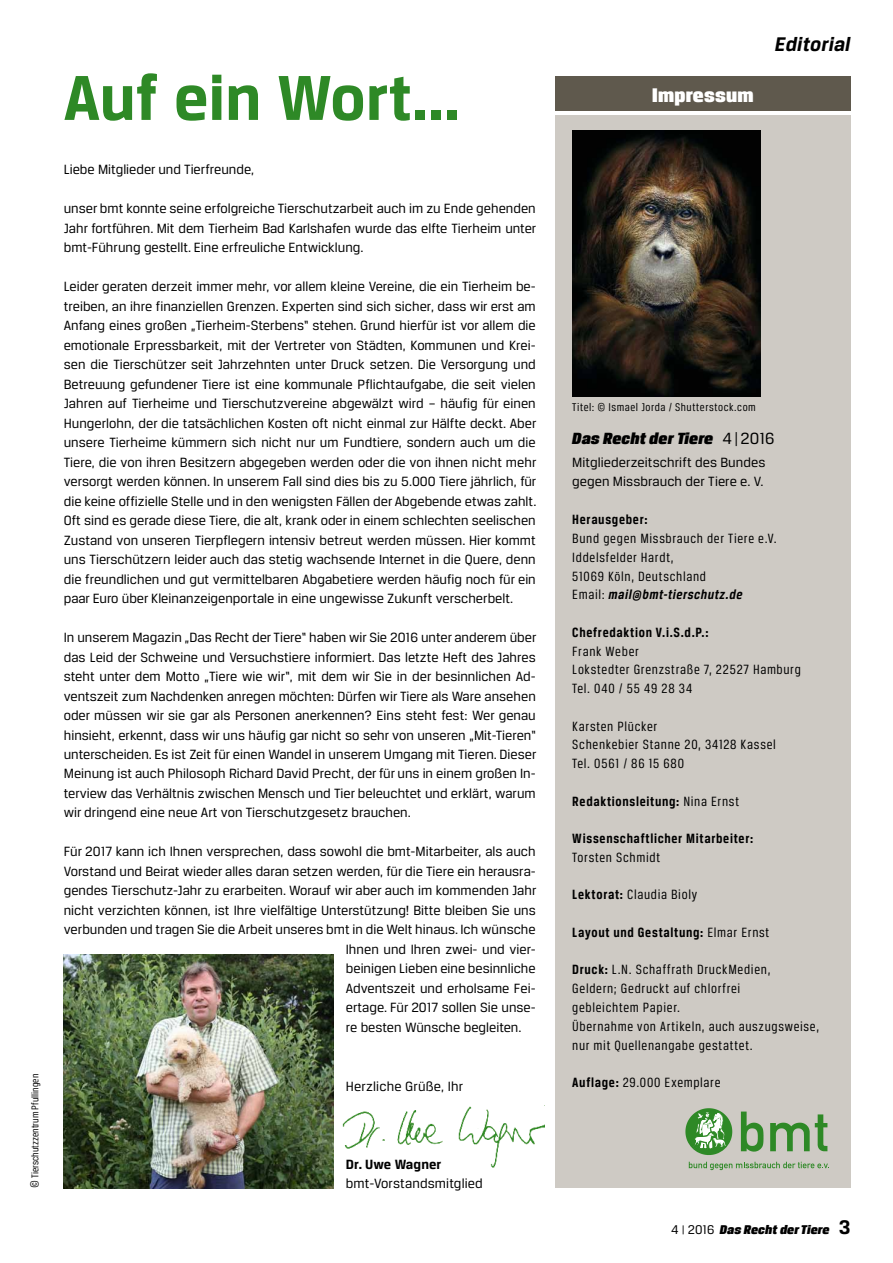
<style>
.page{position:relative;width:893px;height:1263px;background:#fff}
.page>*{position:absolute;margin:0;border:0;box-sizing:border-box;transform-origin:0 0}
.t1{font:700 67.5px "Breuer Text";color:#2e8926}
.t2{font:italic 700 21px "Breuer Text";letter-spacing:.01em;color:#000}
.t3{font:21px "Breuer Headline";letter-spacing:.01em;color:#fff}
.t4{font:italic 17.25px "Breuer Headline";letter-spacing:.015em;color:#000}
.t5{font:14.25px/19.5px "Breuer Text";color:#000;text-align:justify}
.t6{font:14.25px/18.8px "Breuer Condensed";letter-spacing:.045em;color:#000;scale:1.05 1}
.t7{font:700 14.25px "Breuer Condensed";letter-spacing:.045em;color:#000;scale:1.05 1}
.t8{font:700 14.25px "Breuer Text";letter-spacing:.01em;color:#000}
.t9{font:italic 13.5px "Breuer Headline";letter-spacing:.01em;color:#000}
.t10{font:12px "Breuer Condensed";letter-spacing:.04em;color:#000;scale:1.05 1}
.t11{font:10.5px "Breuer Condensed";color:#000;scale:1.05 1}
.s1{font-size:12px}
.s2{font-family:"Breuer Text";font-style:normal}
.s3{font-weight:700;font-style:italic}
.s4{font-weight:400}
.s5{font-weight:700}
.s6{font-family:"Breuer Text";font-style:normal;font-size:10.95px}
.s7{font-family:"Breuer Text";font-weight:700;font-style:normal;font-size:21px}
</style>
<div class="page">
<img style="left:342px;top:1106px;width:202px;height:62px">
<div style="left:555px;top:116px;width:295px;height:1072px;background:#cecac4"></div>
<svg style="left:685px;top:1108px;width:47px;height:47px"></svg>
<svg style="left:770px;top:1114px;width:57px;height:37px"></svg>
<svg style="left:741px;top:1111px;width:22px;height:40px"></svg>
<svg style="left:689px;top:1162px;width:140px;height:8px"></svg>
<img style="left:64px;top:954px;width:269px;height:234px">
<img style="left:573px;top:131px;width:188px;height:265px">
<div style="left:555px;top:77px;width:295px;height:34px;background:#5f594d"></div>
<div style="left:538px;top:1104px;width:7px;height:7px;background:#fff;border-radius:50%"></div>
<p class="t11" style="left:29px;top:1188px;width:110px;rotate:-90deg"><span class="s1">©</span> Tierschutzzentrum Pfullingen</p>
<h1 class="t1" style="left:64px;top:60px;width:397px">Auf ein Wort...</h1>
<p class="t5" style="left:64px;top:159px;width:192px">Liebe Mitglieder und Tierfreunde,</p>
<p class="t5" style="left:64px;top:198px;width:474px">unser bmt konnte seine erfolgreiche Tierschutzarbeit auch im zu Ende gehenden Jahr fortführen. Mit dem Tierheim Bad Karlshafen wurde das elfte Tierheim unter bmt-Führung gestellt. Eine erfreuliche Entwicklung.</p>
<p class="t5" style="left:64px;top:276px;width:474px">Leider geraten derzeit immer mehr, vor allem kleine Vereine, die ein Tierheim be&shy;treiben, an ihre finanziellen Grenzen. Experten sind sich sicher, dass wir erst am Anfang eines großen „Tierheim-Sterbens“ stehen. Grund hierfür ist vor allem die emotionale Erpressbarkeit, mit der Vertreter von Städten, Kommunen und Krei&shy;sen die Tierschützer seit Jahrzehnten unter Druck setzen. Die Versorgung und Betreuung gefundener Tiere ist eine kommunale Pflichtaufgabe, die seit vielen Jahren auf Tierheime und Tierschutzvereine abgewälzt wird – häufig für einen Hungerlohn, der die tatsächlichen Kosten oft nicht einmal zur Hälfte deckt. Aber unsere Tierheime kümmern sich nicht nur um Fundtiere, sondern auch um die Tiere, die von ihren Besitzern abgegeben werden oder die von ihnen nicht mehr versorgt werden können. In unserem Fall sind dies bis zu 5.000 Tiere jährlich, für die keine offizielle Stelle und in den wenigsten Fällen der Abgebende etwas zahlt.<br>Oft sind es gerade diese Tiere, die alt, krank oder in einem schlechten seelischen Zustand von unseren Tierpflegern intensiv betreut werden müssen. Hier kommt uns Tierschützern leider auch das stetig wachsende Internet in die Quere, denn die freundlichen und gut vermittelbaren Abgabetiere werden häufig noch für ein paar Euro über Kleinanzeigenportale in eine ungewisse Zukunft verscherbelt.</p>
<p class="t5" style="left:64px;top:627px;width:474px">In unserem Magazin „Das Recht der Tiere“ haben wir Sie 2016 unter anderem über das Leid der Schweine und Versuchstiere informiert. Das letzte Heft des Jahres steht unter dem Motto „Tiere wie wir“, mit dem wir Sie in der besinnlichen Ad&shy;ventszeit zum Nachdenken anregen möchten: Dürfen wir Tiere als Ware ansehen oder müssen wir sie gar als Personen anerkennen? Eins steht fest: Wer genau hinsieht, erkennt, dass wir uns häufig gar nicht so sehr von unseren „Mit-Tieren“ unterscheiden. Es ist Zeit für einen Wandel in unserem Umgang mit Tieren. Dieser Meinung ist auch Philosoph Richard David Precht, der für uns in einem großen In&shy;terview das Verhältnis zwischen Mensch und Tier beleuchtet und erklärt, warum wir dringend eine neue Art von Tierschutzgesetz brauchen.</p>
<p class="t5" style="left:64px;top:842px;width:473px">Für 2017 kann ich Ihnen versprechen, dass sowohl die bmt-Mitarbeiter, als auch</p>
<p class="t5" style="left:64px;top:861px;width:473px">Vorstand und Beirat wieder alles daran setzen werden, für die Tiere ein herausra-</p>
<p class="t5" style="left:64px;top:881px;width:474px">gendes Tierschutz-Jahr zu erarbeiten. Worauf wir aber auch im kommenden Jahr</p>
<p class="t5" style="left:64px;top:900px;width:474px">nicht verzichten können, ist Ihre vielfältige Unterstützung! Bitte bleiben Sie uns</p>
<p class="t5" style="left:64px;top:920px;width:473px">verbunden und tragen Sie die Arbeit unseres bmt in die Welt hinaus. Ich wünsche</p>
<p class="t5" style="left:346px;top:939px;width:191px">Ihnen und Ihren zwei- und vier-</p>
<p class="t5" style="left:346px;top:959px;width:191px">beinigen Lieben eine besinnliche</p>
<p class="t5" style="left:346px;top:978px;width:191px">Adventszeit und erholsame Fei-</p>
<p class="t5" style="left:346px;top:998px;width:191px">ertage. Für 2017 sollen Sie unse-</p>
<p class="t5" style="left:346px;top:1017px;width:177px">re besten Wünsche begleiten.</p>
<p class="t5" style="left:346px;top:1076px;width:119px">Herzliche Grüße, Ihr</p>
<p class="t8" style="left:346px;top:1156px;width:97px">Dr. Uwe Wagner</p>
<p class="t5" style="left:346px;top:1173px;width:139px">bmt-Vorstandsmitglied</p>
<h2 class="t3" style="left:652px;top:83px;width:103px">Impressum</h2>
<h2 class="t2" style="left:775px;top:32px;width:77px">Editorial</h2>
<p class="t10" style="left:572px;top:401px;width:176px">Titel: © Ismael Jorda / Shutterstock.com</p>
<p class="t4" style="left:572px;top:429px;width:204px">Das Recht der Tiere <span class="s2">4 | 2016</span></p>
<p class="t5" style="left:572px;top:452px;width:195px">Mitgliederzeitschrift des Bundes gegen Missbrauch der Tiere e. V.</p>
<p class="t7" style="left:572px;top:512px;width:73px">Herausgeber:</p>
<p class="t6" style="left:572px;top:529px;width:196px">Bund gegen Missbrauch der Tiere e.V.<br>Iddelsfelder Hardt,<br>51069 Köln, Deutschland<br>Email: <span class="s3">mail@bmt-tierschutz.de</span></p>
<p class="t7" style="left:572px;top:624px;width:131px">Chefredaktion V.i.S.d.P.:</p>
<p class="t6" style="left:572px;top:641px;width:219px">Frank Weber<br>Lokstedter Grenzstraße 7, 22527 Hamburg<br>Tel. 040 / 55 49 28 34</p>
<p class="t6" style="left:572px;top:716px;width:195px">Karsten Plücker<br>Schenkebier Stanne 20, 34128 Kassel<br>Tel. 0561 / 86 15 680</p>
<p class="t7" style="left:572px;top:793px;width:160px">Redaktionsleitung: <span class="s4">Nina Ernst</span></p>
<p class="t7" style="left:572px;top:831px;width:174px">Wissenschaftlicher Mitarbeiter:</p>
<p class="t6" style="left:572px;top:848px;width:85px">Torsten Schmidt</p>
<p class="t6" style="left:572px;top:885px;width:120px"><span class="s5">Lektorat:</span> Claudia Bioly</p>
<p class="t7" style="left:572px;top:924px;width:189px">Layout und Gestaltung: <span class="s4">Elmar Ernst</span></p>
<p class="t6" style="left:572px;top:960px;width:237px"><span class="s5">Druck:</span> L.N. Schaffrath DruckMedien,<br>Geldern; Gedruckt auf chlorfrei<br>gebleichtem Papier.<br>Übernahme von Artikeln, auch auszugsweise, nur mit Quellenangabe gestattet.</p>
<p class="t6" style="left:572px;top:1073px;width:143px"><span class="s5">Auflage:</span> 29.000 Exemplare</p>
<p class="t9" style="left:671px;top:1222px;width:181px"><span class="s2">4</span> <span class="s6">|</span> <span class="s2">2016</span> Das Recht der Tiere <span class="s7">3</span></p>
</div>
